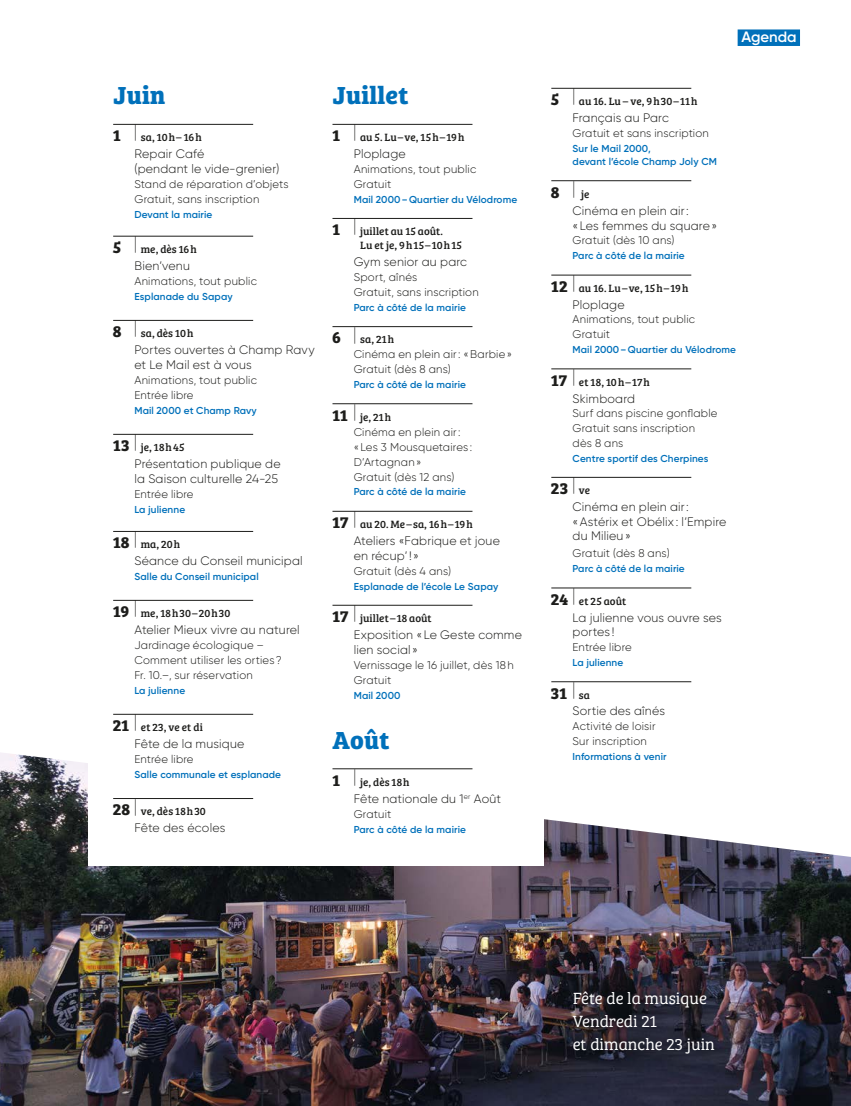
<style>
.page{position:relative;width:851px;height:1106px;background:#fff}
.page>*{position:absolute;margin:0;border:0;box-sizing:border-box;transform-origin:0 0}
.t1{font:700 25.5px "Bree Serif";letter-spacing:.01em;color:#0070ba}
.t2{font:16.8px/22.8px "Bree Serif Lt";color:#fff}
.t3{font:700 16.5px "Bree Serif";color:#1d1d1b}
.t4{font:600 15px "Gilroy";color:#fff}
.t5{font:300 12.3px/15px "Gilroy";letter-spacing:.015em;color:#1d1d1b}
.t6{font:300 11.25px/15px "Gilroy";letter-spacing:.015em;color:#1d1d1b}
.t7{font:10.95px/13.5px "Bree Serif";letter-spacing:.005em;color:#1d1d1b}
.t8{font:600 10.05px/12.8px "Gilroy";letter-spacing:.01em;color:#0070ba}
.s1{font-weight:700;font-size:16.5px}
.s2{font-weight:400;font-size:19.8px}
.s3{font-weight:400;font-size:10.95px}
</style>
<div class="page">
<img style="left:0;top:753px;width:850px;height:353px">
<div style="left:88px;top:720px;width:455px;height:146px;background:#fff"></div>
<hr style="left:332px;top:124px;width:140px;height:1px;background:#1d1d1b">
<hr style="left:332px;top:218px;width:140px;height:1px;background:#1d1d1b">
<hr style="left:332px;top:326px;width:140px;height:1px;background:#1d1d1b">
<hr style="left:332px;top:403px;width:140px;height:1px;background:#1d1d1b">
<hr style="left:332px;top:511px;width:140px;height:1px;background:#1d1d1b">
<hr style="left:332px;top:605px;width:140px;height:1px;background:#1d1d1b">
<hr style="left:332px;top:768px;width:140px;height:1px;background:#1d1d1b">
<hr style="left:113px;top:124px;width:140px;height:1px;background:#1d1d1b">
<hr style="left:113px;top:236px;width:140px;height:1px;background:#1d1d1b">
<hr style="left:113px;top:320px;width:140px;height:1px;background:#1d1d1b">
<hr style="left:113px;top:434px;width:140px;height:1px;background:#1d1d1b">
<hr style="left:113px;top:531px;width:140px;height:1px;background:#1d1d1b">
<hr style="left:113px;top:600px;width:140px;height:1px;background:#1d1d1b">
<hr style="left:113px;top:714px;width:140px;height:1px;background:#1d1d1b">
<hr style="left:113px;top:798px;width:140px;height:1px;background:#1d1d1b">
<hr style="left:551px;top:88px;width:140px;height:1px;background:#1d1d1b">
<hr style="left:551px;top:180px;width:140px;height:1px;background:#1d1d1b">
<hr style="left:551px;top:275px;width:140px;height:1px;background:#1d1d1b">
<hr style="left:551px;top:368px;width:140px;height:1px;background:#1d1d1b">
<hr style="left:551px;top:477px;width:140px;height:1px;background:#1d1d1b">
<hr style="left:551px;top:587px;width:140px;height:1px;background:#1d1d1b">
<hr style="left:551px;top:681px;width:140px;height:1px;background:#1d1d1b">
<div style="left:555px;top:974px;width:176px;height:96px;background:#0b1213;opacity:.5"></div>
<div style="left:737px;top:29px;width:62px;height:17px;background:#0070ba"></div>
<h1 class="t1" style="left:113px;top:75px;width:54px">Juin</h1>
<p class="t7" style="left:113px;top:130px;width:91px"><span class="s1">1</span> <sup>|</sup> sa, 10 h – 16 h</p>
<p class="t5" style="left:134px;top:146px;width:146px">Repair Café<br>(pendant le vide-grenier)</p>
<p class="t6" style="left:134px;top:177px;width:156px">Stand de réparation d’objets<br>Gratuit, sans inscription</p>
<p class="t8" style="left:134px;top:208px;width:79px">Devant la mairie</p>
<p class="t7" style="left:113px;top:242px;width:86px"><span class="s1">5</span> <sup>|</sup> me, dès 16 h</p>
<p class="t5" style="left:134px;top:258px;width:57px">Bien’venu</p>
<p class="t6" style="left:134px;top:273px;width:124px">Animations, tout public</p>
<p class="t8" style="left:134px;top:290px;width:100px">Esplanade du Sapay</p>
<p class="t7" style="left:113px;top:326px;width:82px"><span class="s1">8</span> <sup>|</sup> sa, dès 10 h</p>
<p class="t5" style="left:134px;top:342px;width:182px">Portes ouvertes à Champ Ravy et Le Mail est à vous</p>
<p class="t6" style="left:134px;top:373px;width:124px">Animations, tout public<br>Entrée libre</p>
<p class="t8" style="left:134px;top:404px;width:124px">Mail 2000 et Champ Ravy</p>
<p class="t7" style="left:113px;top:440px;width:73px"><span class="s1">13</span> <sup>|</sup> je, 18 h 45</p>
<p class="t5" style="left:134px;top:456px;width:148px">Présentation publique de la Saison culturelle 24-25</p>
<p class="t6" style="left:134px;top:487px;width:61px">Entrée libre</p>
<p class="t8" style="left:134px;top:503px;width:52px">La julienne</p>
<p class="t7" style="left:113px;top:537px;width:69px"><span class="s1">18</span> <sup>|</sup> ma, 20 h</p>
<p class="t5" style="left:134px;top:553px;width:170px">Séance du Conseil municipal</p>
<p class="t8" style="left:134px;top:570px;width:126px">Salle du Conseil municipal</p>
<p class="t7" style="left:113px;top:606px;width:119px"><span class="s1">19</span> <sup>|</sup> me, 18 h 30 – 20 h 30</p>
<p class="t5" style="left:134px;top:622px;width:167px">Atelier Mieux vivre au naturel</p>
<p class="t6" style="left:134px;top:637px;width:149px">Jardinage écologique –<br>Comment utiliser les orties?<br>Fr. 10.–, sur réservation</p>
<p class="t8" style="left:134px;top:684px;width:52px">La julienne</p>
<p class="t7" style="left:113px;top:720px;width:92px"><span class="s1">21</span> <sup>|</sup> et 23, ve et di</p>
<p class="t5" style="left:134px;top:736px;width:112px">Fête de la musique</p>
<p class="t6" style="left:134px;top:751px;width:61px">Entrée libre</p>
<p class="t8" style="left:134px;top:768px;width:148px">Salle communale et esplanade</p>
<p class="t7" style="left:113px;top:804px;width:95px"><span class="s1">28</span> <sup>|</sup> ve, dès 18 h 30</p>
<p class="t5" style="left:134px;top:820px;width:92px">Fête des écoles</p>
<h1 class="t1" style="left:332px;top:75px;width:78px">Juillet</h1>
<p class="t7" style="left:332px;top:130px;width:134px"><span class="s1">1</span> <sup>|</sup> au 5. Lu – ve, 15 h – 19 h</p>
<p class="t5" style="left:354px;top:146px;width:54px">Ploplage</p>
<p class="t6" style="left:354px;top:162px;width:124px">Animations, tout public<br>Gratuit</p>
<p class="t8" style="left:354px;top:193px;width:165px">Mail 2000– Quartier du Vélodrome</p>
<p class="t7" style="left:360px;top:224px;width:103px;text-indent:-28px"><span class="s1">1</span> <sup>|</sup> juillet au 15 août.<br>Lu et je, 9 h 15 – 10 h 15</p>
<p class="t5" style="left:354px;top:254px;width:115px">Gym senior au parc</p>
<p class="t6" style="left:354px;top:269px;width:126px">Sport, aînés<br>Gratuit, sans inscription</p>
<p class="t8" style="left:354px;top:301px;width:114px">Parc à côté de la mairie</p>
<p class="t7" style="left:332px;top:332px;width:64px"><span class="s1">6</span> <sup>|</sup> sa, 21 h</p>
<p class="t6" style="left:354px;top:347px;width:160px">Cinéma en plein air: «Barbie»<br>Gratuit (dès 8 ans)</p>
<p class="t8" style="left:354px;top:378px;width:114px">Parc à côté de la mairie</p>
<p class="t7" style="left:332px;top:409px;width:61px"><span class="s1">11</span> <sup>|</sup> je, 21 h</p>
<p class="t6" style="left:354px;top:424px;width:120px">Cinéma en plein air: «Les 3 Mousquetaires:<br>D’Artagnan»<br>Gratuit (dès 12 ans)</p>
<p class="t8" style="left:354px;top:485px;width:114px">Parc à côté de la mairie</p>
<p class="t7" style="left:332px;top:517px;width:142px"><span class="s1">17</span> <sup>|</sup> au 20. Me – sa, 16 h – 19 h</p>
<p class="t5" style="left:354px;top:533px;width:148px">Ateliers «Fabrique et joue en récup’!»</p>
<p class="t6" style="left:354px;top:563px;width:99px">Gratuit (dès 4 ans)</p>
<p class="t8" style="left:354px;top:580px;width:146px">Esplanade de l’école Le Sapay</p>
<p class="t7" style="left:332px;top:611px;width:101px"><span class="s1">17</span> <sup>|</sup> juillet – 18 août</p>
<p class="t5" style="left:354px;top:627px;width:170px">Exposition « Le Geste comme lien social »</p>
<p class="t6" style="left:354px;top:657px;width:161px">Vernissage le 16 juillet, dès 18h<br>Gratuit</p>
<p class="t8" style="left:354px;top:689px;width:48px">Mail 2000</p>
<h1 class="t1" style="left:332px;top:720px;width:59px">Août</h1>
<p class="t7" style="left:332px;top:774px;width:79px"><span class="s1">1</span> <sup>|</sup> je, dès 18 h</p>
<p class="t5" style="left:354px;top:790px;width:149px">Fête nationale du 1<sup>er</sup> Août</p>
<p class="t6" style="left:354px;top:806px;width:39px">Gratuit</p>
<p class="t8" style="left:354px;top:822px;width:114px">Parc à côté de la mairie</p>
<h3 class="t4" style="left:741px;top:27px;width:57px">Agenda</h3>
<p class="t7" style="left:551px;top:94px;width:148px"><span class="s1">5</span> <sup>|</sup> au 16. Lu – ve, 9 h 30 – 11 h</p>
<p class="t5" style="left:572px;top:110px;width:98px">Français au Parc</p>
<p class="t6" style="left:572px;top:126px;width:138px">Gratuit et sans inscription</p>
<p class="t8" style="left:572px;top:142px;width:146px">Sur le Mail 2000,<br>devant l’école Champ Joly CM</p>
<p class="t7" style="left:551px;top:186px;width:40px"><span class="s1">8</span> <sup>|</sup> je</p>
<p class="t5" style="left:572px;top:203px;width:146px">Cinéma en plein air: «Les femmes du square»</p>
<p class="t6" style="left:572px;top:233px;width:103px">Gratuit (dès 10 ans)</p>
<p class="t8" style="left:572px;top:249px;width:114px">Parc à côté de la mairie</p>
<p class="t7" style="left:551px;top:281px;width:139px"><span class="s1">12</span> <sup>|</sup> au 16. Lu – ve, 15 h – 19 h</p>
<p class="t5" style="left:572px;top:297px;width:54px">Ploplage</p>
<p class="t6" style="left:572px;top:312px;width:124px">Animations, tout public<br>Gratuit</p>
<p class="t8" style="left:572px;top:343px;width:165px">Mail 2000– Quartier du Vélodrome</p>
<p class="t7" style="left:551px;top:374px;width:100px"><span class="s1">17</span> <sup>|</sup> et 18, 10 h – 17 h</p>
<p class="t5" style="left:572px;top:390px;width:64px">Skimboard</p>
<p class="t6" style="left:572px;top:406px;width:146px">Surf dans piscine gonflable<br>Gratuit sans inscription<br>dès 8 ans</p>
<p class="t8" style="left:572px;top:451px;width:137px">Centre sportif des Cherpines</p>
<h3 class="t3" style="left:551px;top:475px;width:41px">23 <span class="s2">|</span> <span class="s3">ve</span></h3>
<p class="t5" style="left:572px;top:499px;width:155px">Cinéma en plein air: «Astérix et Obélix: l’Empire du Milieu»</p>
<p class="t6" style="left:572px;top:545px;width:98px">Gratuit (dès 8 ans)</p>
<p class="t8" style="left:572px;top:562px;width:114px">Parc à côté de la mairie</p>
<p class="t7" style="left:551px;top:593px;width:77px"><span class="s1">24</span> <sup>|</sup> et 25 août</p>
<p class="t5" style="left:572px;top:610px;width:151px">La julienne vous ouvre ses portes!</p>
<p class="t6" style="left:572px;top:639px;width:61px">Entrée libre</p>
<p class="t8" style="left:572px;top:656px;width:52px">La julienne</p>
<h3 class="t3" style="left:551px;top:680px;width:41px">31 <span class="s2">|</span> <span class="s3">sa</span></h3>
<p class="t5" style="left:572px;top:703px;width:94px">Sortie des aînés</p>
<p class="t6" style="left:572px;top:718px;width:84px">Activité de loisir<br>Sur inscription</p>
<p class="t8" style="left:572px;top:749px;width:95px">Informations à venir</p>
<h2 class="t2" style="left:572px;top:986px;width:144px">Fête de la musique<br>Vendredi 21<br>et dimanche 23 juin</h2>
</div>
